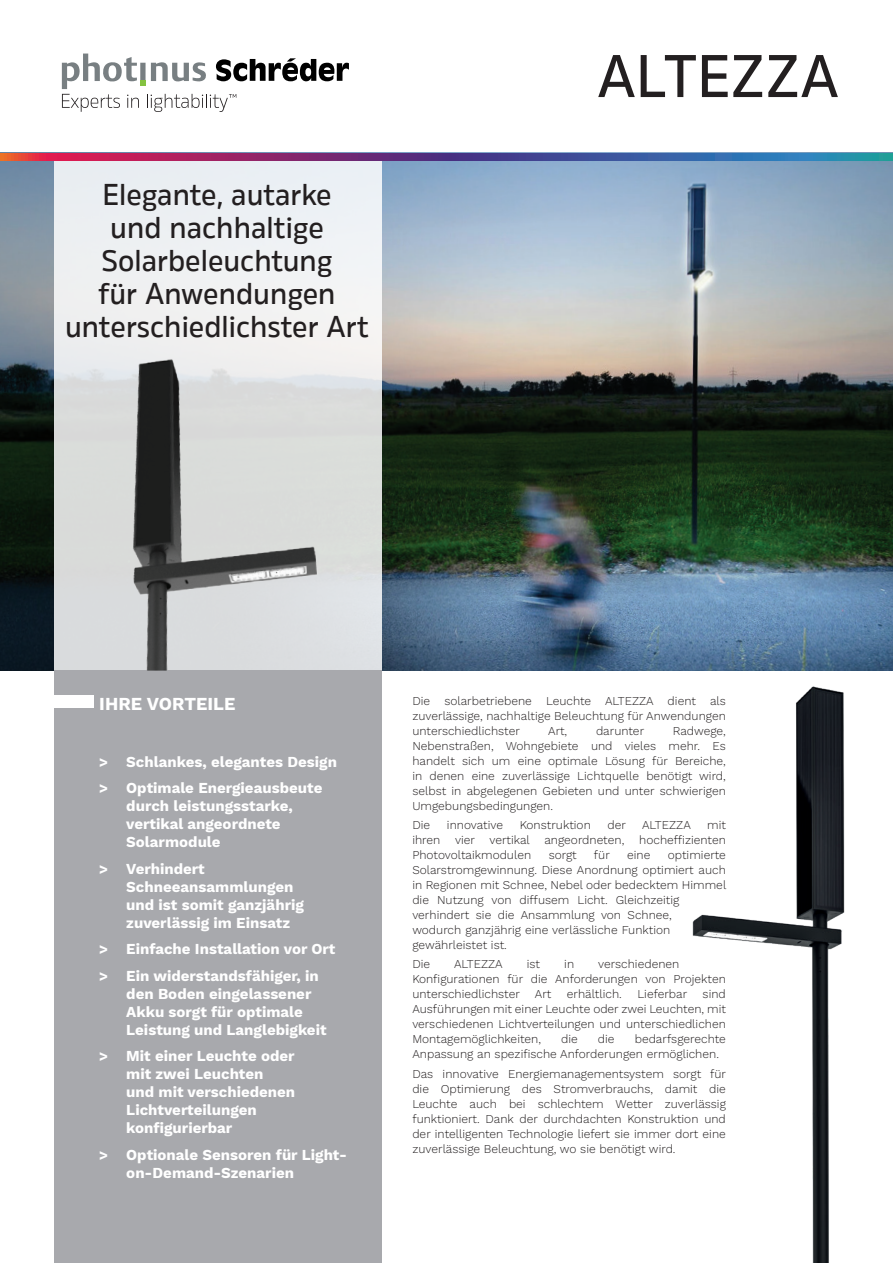
<style>
.page{position:relative;width:893px;height:1263px;background:#fff}
.page>*{position:absolute;margin:0;border:0;box-sizing:border-box;transform-origin:0 0}
.t1{font:500 60px "Rleud";color:#231f20}
.t2{font:500 30px/33px "Rleud";color:#231f20;text-align:center}
.t3{font:700 18px "Work Sans";color:#fff}
.t4{font:700 15px/18px "Work Sans";color:#fff}
.t5{font:300 12px/15px "Work Sans";color:#231f20;text-align:justify}
</style>
<div class="page">
<img style="left:0;top:152px;width:893px;height:519px">
<div style="left:54px;top:157px;width:327px;height:514px;background:#eef0f2"></div>
<div style="left:54px;top:670px;width:327px;height:593px;background:#a8a9ad"></div>
<svg style="left:62px;top:54px;width:287px;height:58px"></svg>
<svg style="left:0;top:153px;width:893px;height:7px;background:#6a4582"></svg>
<div style="left:51px;top:695px;width:42px;height:13px;background:#fff"></div>
<img style="left:692px;top:686px;width:153px;height:577px">
<img style="left:54px;top:359px;width:327px;height:312px">
<h2 class="t2" style="left:65px;top:177px;width:305px">Elegante, autarke<br>und nachhaltige<br>Solarbeleuchtung<br>für Anwendungen unterschiedlichster Art</h2>
<h1 class="t1" style="left:597px;top:36px;width:243px">ALTEZZA</h1>
<h3 class="t3" style="left:99px;top:694px;width:138px">IHRE VORTEILE</h3>
<p class="t4" style="left:99px;top:749px;width:239px;line-height:26.5px">&gt; Schlankes, elegantes Design &gt; Optimale Energieausbeute</p>
<p class="t4" style="left:126px;top:798px;width:168px">durch leistungsstarke, vertikal angeordnete<br>Solarmodule</p>
<p class="t4" style="left:126px;top:860px;width:179px;text-indent:-27px">&gt; Verhindert<br>Schneeansammlungen und ist somit ganzjährig zuverlässig im Einsatz</p>
<p class="t4" style="left:99px;top:936px;width:238px;line-height:26.5px">&gt; Einfache Installation vor Ort &gt; Ein widerstandsfähiger, in</p>
<p class="t4" style="left:126px;top:985px;width:202px">den Boden eingelassener<br>Akku sorgt für optimale<br>Leistung und Langlebigkeit</p>
<p class="t4" style="left:126px;top:1048px;width:170px;text-indent:-27px">&gt; Mit einer Leuchte oder mit zwei Leuchten<br>und mit verschiedenen<br>Lichtverteilungen konfigurierbar</p>
<p class="t4" style="left:126px;top:1146px;width:222px;text-indent:-27px">&gt; Optionale Sensoren für Light&shy;on-Demand-Szenarien</p>
<p class="t5" style="left:412px;top:693px;width:315px">Die solarbetriebene Leuchte ALTEZZA dient als zuverlässige, nachhaltige Beleuchtung für Anwendungen unterschiedlichster</p>
<p class="t5" style="left:412px;top:723px;width:315px;text-indent:260px">Radwege, Nebenstraßen, Wohngebiete und vieles mehr. Es handelt sich um eine optimale Lösung für Bereiche, in denen eine zuverlässige Lichtquelle benötigt wird, selbst in abgelegenen Gebieten und unter schwierigen Umgebungsbedingungen.</p>
<p class="t5" style="left:412px;top:817px;width:19px">Die</p>
<p class="t5" style="left:447px;top:817px;width:58px">innovative</p>
<p class="t5" style="left:520px;top:817px;width:73px">Konstruktion</p>
<p class="t5" style="left:608px;top:817px;width:20px">der</p>
<p class="t5" style="left:642px;top:817px;width:50px">ALTEZZA</p>
<p class="t5" style="left:548px;top:723px;width:21px">Art,</p>
<p class="t5" style="left:596px;top:723px;width:50px">darunter</p>
<p class="t5" style="left:412px;top:817px;width:315px;text-indent:295px">mit ihren vier vertikal angeordneten, hocheffizienten Photovoltaikmodulen</p>
<p class="t5" style="left:549px;top:847px;width:30px">sorgt</p>
<p class="t5" style="left:594px;top:847px;width:17px">für</p>
<p class="t5" style="left:627px;top:847px;width:25px">eine</p>
<p class="t5" style="left:412px;top:847px;width:315px;text-align:left;text-indent:256px">optimierte Solarstromgewinnung. Diese Anordnung optimiert auch in Regionen mit Schnee, Nebel oder bedecktem Himmel die Nutzung von diffusem Licht. Gleichzeitig verhindert sie die Ansammlung von Schnee,<br>wodurch ganzjährig eine verlässliche Funktion gewährleistet ist.</p>
<p class="t5" style="left:412px;top:956px;width:19px">Die</p>
<p class="t5" style="left:454px;top:956px;width:50px">ALTEZZA</p>
<p class="t5" style="left:527px;top:956px;width:15px">ist</p>
<p class="t5" style="left:564px;top:956px;width:11px">in</p>
<p class="t5" style="left:412px;top:956px;width:315px;text-align:left;text-indent:186px">verschiedenen<br>Konfigurationen für die Anforderungen von Projekten unterschiedlichster Art</p>
<p class="t5" style="left:567px;top:986px;width:56px">erhältlich.</p>
<p class="t5" style="left:637px;top:986px;width:51px">Lieferbar</p>
<p class="t5" style="left:412px;top:986px;width:315px;text-indent:290px">sind Ausführungen mit einer Leuchte oder zwei Leuchten, mit verschiedenen Lichtverteilungen und unterschiedlichen Montagemöglichkeiten,</p>
<p class="t5" style="left:412px;top:1031px;width:315px;text-indent:222px">bedarfsgerechte<br>Anpassung an spezifische Anforderungen ermöglichen.</p>
<p class="t5" style="left:412px;top:1065px;width:315px">Das innovative Energiemanagementsystem sorgt für die Optimierung des Stromverbrauchs, damit die Leuchte auch bei schlechtem Wetter zuverlässig funktioniert. Dank der durchdachten Konstruktion und der intelligenten Technologie liefert sie immer dort eine zuverlässige Beleuchtung, wo sie benötigt wird.</p>
<p class="t5" style="left:561px;top:1031px;width:18px">die</p>
<p class="t5" style="left:598px;top:1031px;width:18px">die</p>
</div>
